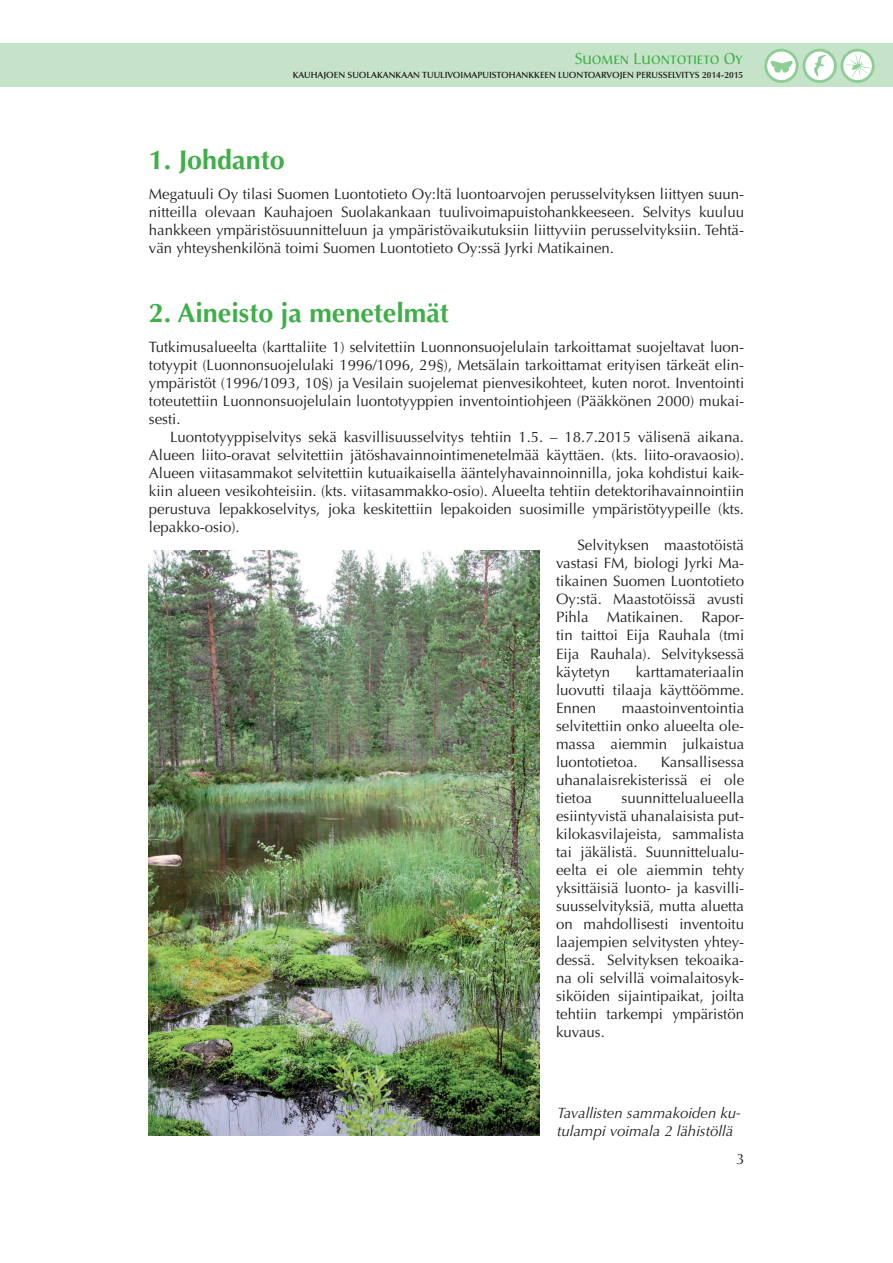
<style>
.page{position:relative;width:893px;height:1263px;background:#fff}
.page>*{position:absolute;margin:0;border:0;box-sizing:border-box;transform-origin:0 0}
.t1{font:700 27px "Optima";color:#40ae49}
.t2{font:15.6px "Christiana Regular SC";color:#40ae49}
.t3{font:15px/18px "Optima";color:#231f20;text-align:justify}
.t4{font:italic 15px/18px "Optima";color:#231f20}
.t5{font:600 9px "Optima";color:#231f20}
</style>
<div class="page">
<div style="left:0;top:43px;width:893px;height:44px;background:#c4e3c8"></div>
<svg style="left:766px;top:50px;width:31px;height:32px"></svg>
<div style="left:764px;top:49px;width:34px;height:34px;border:3px solid #8fcd97;border-radius:50%"></div>
<svg style="left:771px;top:58px;width:22px;height:15px"></svg>
<svg style="left:842px;top:50px;width:31px;height:32px"></svg>
<div style="left:840px;top:49px;width:35px;height:34px;border:3px solid #8fcd97;border-radius:50%"></div>
<svg style="left:845px;top:54px;width:25px;height:23px"></svg>
<svg style="left:804px;top:50px;width:31px;height:32px"></svg>
<div style="left:803px;top:49px;width:34px;height:34px;border:3px solid #8fcd97;border-radius:50%"></div>
<svg style="left:814px;top:55px;width:12px;height:22px"></svg>
<img style="left:149px;top:550px;width:390px;height:585px">
<p class="t2" style="left:575px;top:49px;width:170px">Suomen Luontotieto Oy</p>
<p class="t5" style="left:293px;top:69px;width:452px">KAUHAJOEN SUOLAKANKAAN TUULIVOIMAPUISTOHANKKEEN LUONTOARVOJEN PERUSS ELVITYS 2014-2015</p>
<h1 class="t1" style="left:149px;top:144px;width:137px">1. Johdanto</h1>
<p class="t3" style="left:149px;top:185px;width:597px">Megatuuli Oy tilasi Suomen Luontotieto Oy:ltä luontoarvojen perusselvityksen liittyen suun&shy;nitteilla olevaan Kauhajoen Suolakankaan tuulivoimapuistohankkeeseen. Selvitys kuuluu hankkeen ympäristösuunnitteluun ja ympäristövaikutuksiin liittyviin perusselvityksiin. Tehtä&shy;vän yhteyshenkilönä toimi Suomen Luontotieto Oy:ssä Jyrki Matikainen.</p>
<h1 class="t1" style="left:149px;top:297px;width:302px">2. Aineisto ja menetelmät</h1>
<p class="t3" style="left:149px;top:339px;width:597px">Tutkimusalueelta (karttaliite 1) selvitettiin Luonnonsuojelulain tarkoittamat suojeltavat luon&shy;totyypit (Luonnonsuojelulaki 1996/1096, 29§), Metsälain tarkoittamat erityisen tärkeät elin&shy;ympäristöt (1996/1093, 10§) ja Vesilain suojelemat pienvesikohteet, kuten norot. Inventointi toteutettiin Luonnonsuojelulain luontotyyppien inventointiohjeen (Pääkkönen 2000) mukai&shy;sesti.</p>
<p class="t3" style="left:170px;top:429px;width:576px">Luontotyyppiselvitys sekä kasvillisuusselvitys tehtiin 1.5. – 18.7.2015 välisenä aikana.</p>
<p class="t3" style="left:149px;top:447px;width:597px">Alueen liito-oravat selvitettiin jätöshavainnointimenetelmää käyttäen. (kts. liito-oravaosio).</p>
<p class="t3" style="left:149px;top:465px;width:597px">Alueen viitasammakot selvitettiin kutuaikaisella ääntelyhavainnoinnilla, joka kohdistui kaik-</p>
<p class="t3" style="left:149px;top:483px;width:597px">kiin alueen vesikohteisiin. (kts. viitasammakko-osio). Alueelta tehtiin detektorihavainnointiin</p>
<p class="t3" style="left:149px;top:501px;width:597px">perustuva lepakkoselvitys, joka keskitettiin lepakoiden suosimille ympäristötyypeille (kts.</p>
<p class="t3" style="left:149px;top:519px;width:92px">lepakko-osio).</p>
<p class="t3" style="left:577px;top:537px;width:168px">Selvityksen maastotöistä</p>
<p class="t3" style="left:556px;top:555px;width:190px">vastasi FM, biologi Jyrki Ma-</p>
<p class="t3" style="left:556px;top:573px;width:190px">tikainen Suomen Luontotieto</p>
<p class="t3" style="left:556px;top:591px;width:190px">Oy:stä. Maastotöissä avusti</p>
<p class="t3" style="left:556px;top:609px;width:190px">Pihla Matikainen. Rapor-</p>
<p class="t3" style="left:556px;top:627px;width:190px">tin taittoi Eija Rauhala (tmi</p>
<p class="t3" style="left:556px;top:645px;width:190px">Eija Rauhala). Selvityksessä</p>
<p class="t3" style="left:556px;top:663px;width:56px">käytetyn</p>
<p class="t3" style="left:556px;top:663px;width:190px;text-indent:80px">karttamateriaalin luovutti tilaaja käyttöömme.<br>Ennen</p>
<p class="t3" style="left:556px;top:699px;width:190px;text-indent:66px">maastoinventointia selvitettiin onko alueelta ole&shy;massa aiemmin julkaistua luontotietoa.</p>
<p class="t3" style="left:556px;top:753px;width:190px;text-indent:105px">Kansallisessa uhanalaisrekisterissä ei ole tietoa</p>
<p class="t3" style="left:556px;top:789px;width:190px;text-indent:66px">suunnittelualueella esiintyvistä uhanalaisista put&shy;kilokasvilajeista, sammalista tai jäkälistä. Suunnittelualu&shy;eelta ei ole aiemmin tehty yksittäisiä luonto- ja kasvilli&shy;suusselvityksiä, mutta aluetta on mahdollisesti inventoitu laajempien selvitysten yhtey&shy;dessä. Selvityksen tekoaika&shy;na oli selvillä voimalaitosyk&shy;siköiden sijaintipaikat, joilta tehtiin tarkempi ympäristön kuvaus.</p>
<p class="t4" style="left:557px;top:1104px;width:185px">Tavallisten sammakoiden ku&shy;tulampi voimala 2 lähistöllä</p>
<p class="t3" style="left:736px;top:1150px;width:10px">3</p>
</div>
